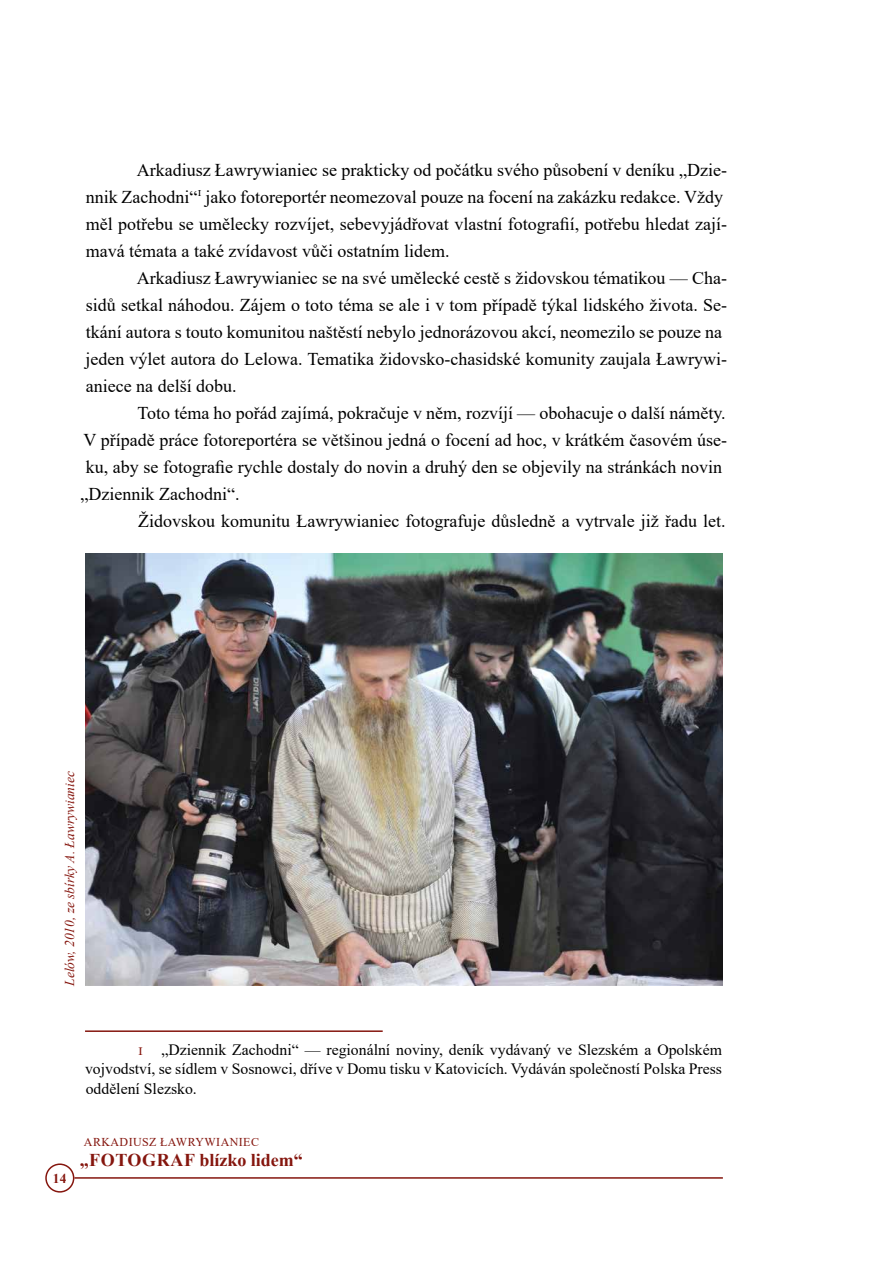
<style>
.page{position:relative;width:893px;height:1263px;background:#fff}
.page>*{position:absolute;margin:0;border:0;box-sizing:border-box;transform-origin:0 0}
.t1{font:18px/27px "Times New Roman";color:#000}
.t2{font:700 18px "Times New Roman";color:#85160e}
.t3{font:15.75px/19.5px "Times New Roman";color:#000;text-align:justify}
.t4{font:italic 13.5px "Times New Roman";color:#85160e}
.t5{font:700 13.5px "Times New Roman";color:#85160e}
.t6{font:12px "Times New Roman";letter-spacing:.035em;color:#85160e}
.s1{color:#85160e}
</style>
<div class="page">
<div style="left:45px;top:1163px;width:29px;height:29px;border:2px solid #85160e;border-radius:50%"></div>
<hr style="left:74px;top:1177px;width:649px;height:2px;background:#85160e">
<hr style="left:85px;top:1030px;width:298px;height:2px;background:#85160e">
<img style="left:85px;top:553px;width:638px;height:433px">
<p class="t1" style="left:86px;top:156px;width:643px;text-indent:51px">Arkadiusz Ławrywianiec se prakticky od počátku svého působení v deníku „Dzie&shy;nnik Zachodni“<sup>1</sup> jako fotoreportér neomezoval pouze na focení na zakázku redakce. Vždy měl potřebu se umělecky rozvíjet, sebevyjádřovat vlastní fotografií, potřebu hledat zají&shy;mavá témata a také zvídavost vůči ostatním lidem.</p>
<p class="t1" style="left:85px;top:264px;width:643px;text-indent:51px">Arkadiusz Ławrywianiec se na své umělecké cestě s židovskou tématikou — Cha&shy;sidů setkal náhodou. Zájem o toto téma se ale i v tom případě týkal lidského života. Se&shy;tkání autora s touto komunitou naštěstí nebylo jednorázovou akcí, neomezilo se pouze na jeden výlet autora do Lelowa. Tematika židovsko-chasidské komunity zaujala Ławrywi&shy;aniece na delší dobu.</p>
<p class="t1" style="left:81px;top:399px;width:648px;text-indent:57px">Toto téma ho pořád zajímá, pokračuje v něm, rozvíjí — obohacuje o další náměty.<br>V případě práce fotoreportéra se většinou jedná o focení ad hoc, v krátkém časovém úse&shy;ku, aby se fotografie rychle dostaly do novin a druhý den se objevily na stránkách novin „Dziennik Zachodni“.</p>
<p class="t1" style="left:138px;top:507px;width:589px">Židovskou komunitu Ławrywianiec fotografuje důsledně a vytrvale již řadu let.</p>
<p class="t4" style="left:60px;top:986px;width:216px;rotate:-90deg">Lelów, 2010, ze sbírky A. Ławrywianiec</p>
<p class="t3" style="left:85px;top:1039px;width:639px;text-indent:53px"><span class="s1">1</span> „Dziennik Zachodni“ — regionální noviny, deník vydávaný ve Slezském a Opolském vojvodství, se sídlem v Sosnowci, dříve v Domu tisku v Katovicích. Vydáván společností Polska Press oddělení Slezsko.</p>
<p class="t5" style="left:53px;top:1168px;width:15px">14</p>
<p class="t6" style="left:84px;top:1133px;width:177px">ARKADIUSZ ŁAWRYWIANIEC</p>
<p class="t2" style="left:80px;top:1147px;width:225px">„FOTOGRAF blízko lidem“</p>
</div>
